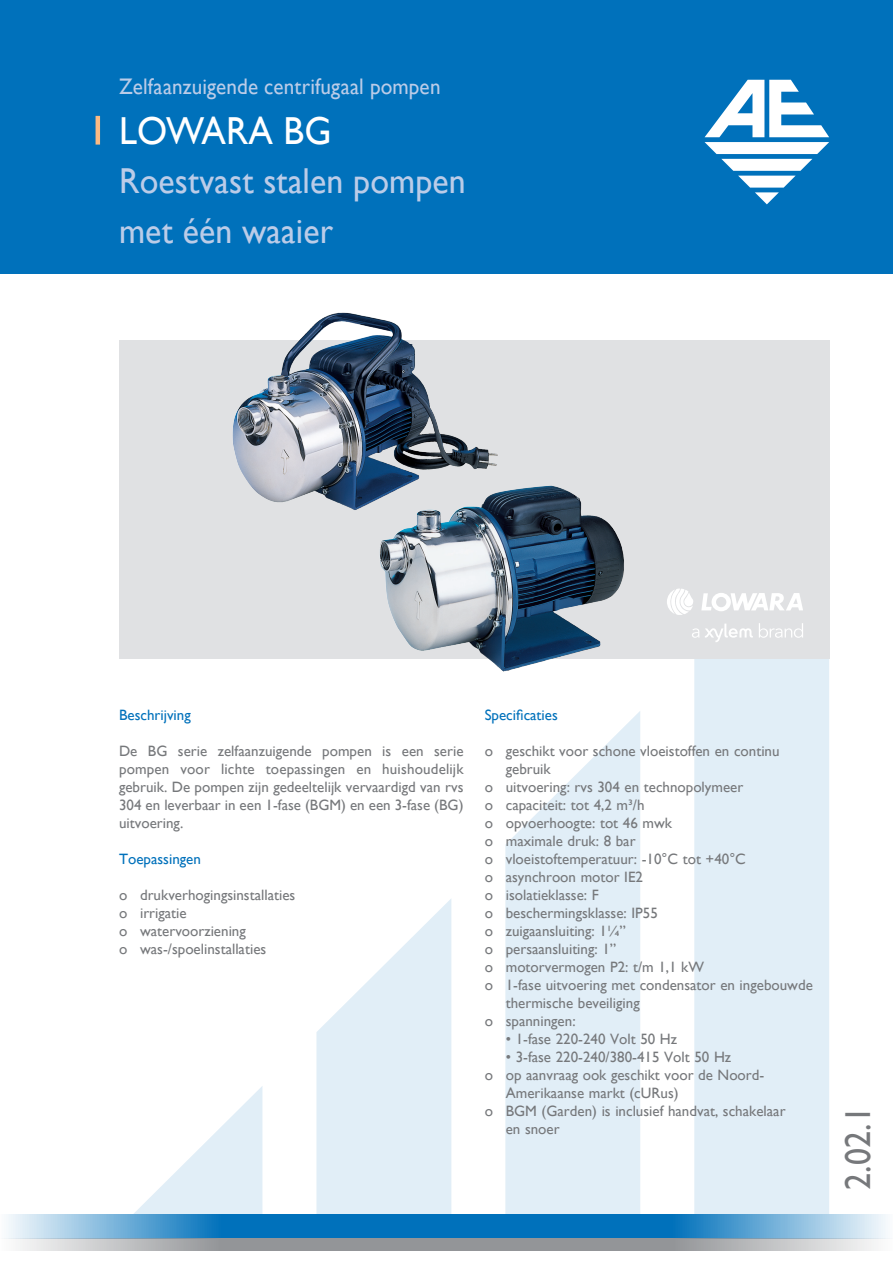
<style>
.page{position:relative;width:893px;height:1263px;background:#fff}
.page>*{position:absolute;margin:0;border:0;box-sizing:border-box;transform-origin:0 0}
.t1{font:39px "Gill Sans";letter-spacing:.005em;color:#fff;scale:.94 1}
.t2{font:36px/49.5px "Gill Sans";letter-spacing:.005em;color:#bbcce8;scale:.94 1}
.t3{font:36px "Gill Sans";color:#76787b;scale:.94 1}
.t4{font:22.5px "Gill Sans";letter-spacing:.005em;color:#bbcce8;scale:.94 1}
.t5{font:15px/18px "Gill Sans";color:#76787b}
.t6{font:15px/18px "Gill Sans";color:#76787b}
.t7{font:15px "Gill Sans";color:#0071bb}
</style>
<div class="page">
<div style="left:0;top:0;width:893px;height:273px;background:#0071bb"></div>
<hr style="left:96px;top:116px;width:4px;height:29px;background:#fbba83">
<svg style="left:134px;top:1087px;width:128px;height:127px"></svg>
<svg style="left:316px;top:899px;width:135px;height:315px;fill:#e1eef7"></svg>
<div style="left:694px;top:659px;width:135px;height:555px;background:#e1eef7"></div>
<svg style="left:505px;top:711px;width:135px;height:503px;background:#e5f0f8"></svg>
<div style="left:119px;top:340px;width:710px;height:319px;background:#e0e1e3"></div>
<svg style="left:704px;top:80px;width:125px;height:124px"></svg>
<svg style="left:667px;top:588px;width:26px;height:27px"></svg>
<svg style="left:701px;top:593px;width:102px;height:18px"></svg>
<svg style="left:692px;top:628px;width:7px;height:10px"></svg>
<svg style="left:759px;top:623px;width:44px;height:15px"></svg>
<svg style="left:705px;top:624px;width:48px;height:18px"></svg>
<svg style="left:8px;top:1214px;width:438px;height:24px;background:#3b92ca"></svg>
<svg style="left:4px;top:1238px;width:442px;height:13px;background:#abadb0"></svg>
<svg style="left:446px;top:1214px;width:440px;height:24px;background:#3a91ca"></svg>
<svg style="left:446px;top:1238px;width:444px;height:13px;background:#aaadaf"></svg>
<img style="left:232px;top:312px;width:266px;height:195px">
<img style="left:347px;top:460px;width:277px;height:212px">
<h3 class="t4" style="left:119px;top:74px;width:344px">Zelfaanzuigende centrifugaal pompen</h3>
<h1 class="t1" style="left:119px;top:108px;width:227px">LOWARA BG</h1>
<h2 class="t2" style="left:119px;top:157px;width:370px">Roestvast stalen pompen met één waaier</h2>
<p class="t7" style="left:119px;top:706px;width:73px">Beschrijving</p>
<p class="t5" style="left:119px;top:742px;width:346px;text-align:justify">De BG serie zelfaanzuigende pompen is een serie pompen voor lichte toepassingen en huishoudelijk gebruik. De pompen zijn gedeeltelijk vervaardigd van rvs 304 en leverbaar in een 1-fase (BGM) en een 3-fase (BG) uitvoering.</p>
<p class="t7" style="left:119px;top:850px;width:83px">Toepassingen</p>
<p class="t5" style="left:119px;top:886px;width:178px">o drukverhogingsinstallaties o irrigatie<br>o watervoorziening<br>o was-/spoelinstallaties</p>
<p class="t7" style="left:485px;top:706px;width:75px">Specificaties</p>
<p class="t5" style="left:485px;top:742px;width:296px">o geschikt voor schone vloeistoffen en continu</p>
<p class="t5" style="left:506px;top:760px;width:46px">gebruik</p>
<p class="t5" style="left:485px;top:778px;width:260px">o uitvoering: rvs 304 en technopolymeer</p>
<p class="t5" style="left:485px;top:796px;width:161px">o capaciteit: tot 4,2 m³/h</p>
<p class="t5" style="left:485px;top:814px;width:189px">o opvoerhoogte: tot 46 mwk</p>
<p class="t5" style="left:485px;top:832px;width:152px">o maximale druk: 8 bar</p>
<p class="t5" style="left:485px;top:850px;width:263px">o vloeistoftemperatuur: -10°C tot +40°C</p>
<p class="t5" style="left:485px;top:868px;width:160px">o asynchroon motor IE2</p>
<p class="t5" style="left:485px;top:886px;width:116px">o isolatieklasse: F</p>
<p class="t5" style="left:485px;top:904px;width:175px">o beschermingsklasse: IP55</p>
<p class="t5" style="left:485px;top:922px;width:143px">o zuigaansluiting: 1¼”</p>
<p class="t5" style="left:485px;top:940px;width:133px">o persaansluiting: 1”</p>
<p class="t5" style="left:485px;top:958px;width:221px">o motorvermogen P2: t/m 1,1 kW</p>
<p class="t5" style="left:485px;top:976px;width:330px">o 1-fase uitvoering met condensator en ingebouwde</p>
<p class="t5" style="left:506px;top:994px;width:135px">thermische beveiliging</p>
<p class="t5" style="left:485px;top:1012px;width:92px">o spanningen:</p>
<p class="t5" style="left:506px;top:1030px;width:173px">• 1-fase 220-240 Volt 50 Hz</p>
<p class="t5" style="left:506px;top:1048px;width:227px">• 3-fase 220-240/380-415 Volt 50 Hz</p>
<p class="t6" style="left:506px;top:1066px;width:260px;text-indent:-21px">o op aanvraag ook geschikt voor de Noord-<br>Amerikaanse markt (cURus)</p>
<p class="t5" style="left:506px;top:1102px;width:281px;text-indent:-21px">o BGM (Garden) is inclusief handvat, schakelaar en snoer</p>
<h2 class="t3" style="left:837px;top:1189px;width:90px;rotate:-90deg">2.02.1</h2>
</div>
